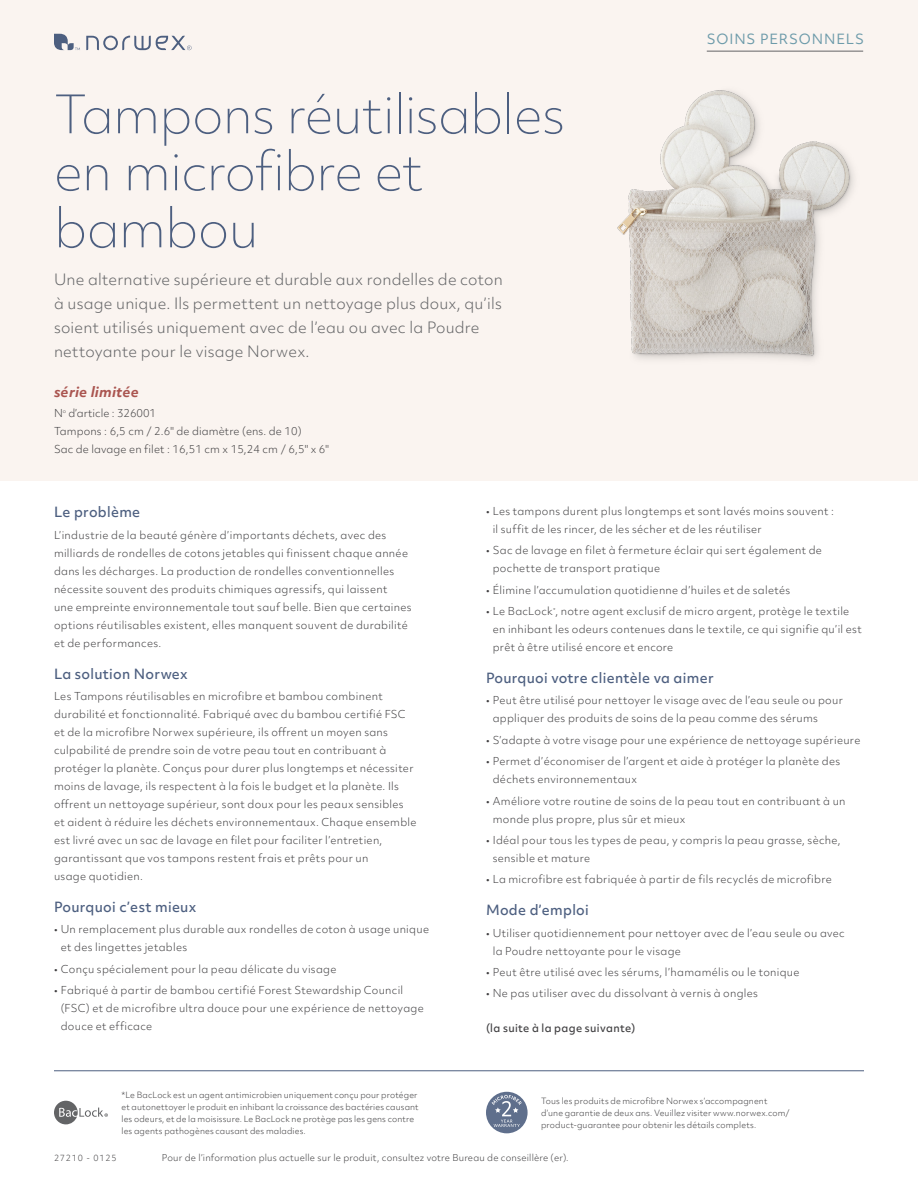
<style>
.page{position:relative;width:918px;height:1188px;background:#fff}
.page>*{position:absolute;margin:0;border:0;box-sizing:border-box;transform-origin:0 0}
.t1{font:100 51px/57px "Objektiv Mk 2";letter-spacing:-.02em;color:#4d5f80}
.t2{font:300 15px/24px "Objektiv Mk 2";letter-spacing:.015em;color:#636466}
.t3{font:500 13.5px "Objektiv Mk 2";letter-spacing:.02em;color:#4d5f80}
.t4{font:13.5px "Objektiv Mk 2";letter-spacing:.065em;color:#6d9baa}
.t5{font:italic 700 13.5px "Objektiv Mk 2";letter-spacing:.02em;color:#aa5550}
.t6{font:300 10.5px/18px "Objektiv Mk 2";letter-spacing:.03em;color:#414042}
.t7{font:300 10.5px/18px "Objektiv Mk 2";letter-spacing:.01em;color:#414042}
.t8{font:500 10.5px "Objektiv Mk 2";letter-spacing:.03em;color:#414042}
.t9{font:300 9px "Objektiv Mk 2";letter-spacing:.02em;color:#414042}
.t10{font:300 8.25px/12px "Objektiv Mk 2";letter-spacing:.015em;color:#414042}
.t11{font:300 8.25px "Objektiv Mk 2";letter-spacing:.1em;color:#414042}
</style>
<div class="page">
<div style="left:0;top:0;width:918px;height:480px;background:#faf4f0"></div>
<svg style="left:86px;top:36px;width:106px;height:14px"></svg>
<svg style="left:54px;top:34px;width:26px;height:16px"></svg>
<hr style="left:707px;top:51px;width:156px;height:1px;background:#636466">
<hr style="left:54px;top:1070px;width:810px;height:1px;background:#4d5f80">
<svg style="left:486px;top:1092px;width:42px;height:41px"></svg>
<svg style="left:492px;top:1095px;width:29px;height:32px"></svg>
<svg style="left:54px;top:1101px;width:54px;height:23px"></svg>
<img style="left:617px;top:90px;width:237px;height:270px">
<h1 class="t1" style="left:54px;top:86px;width:513px">Tampons réutilisables en microfibre et bambou</h1>
<h2 class="t2" style="left:54px;top:267px;width:450px">Une alternative supérieure et durable aux rondelles de coton à usage unique. Ils permettent un nettoyage plus doux, qu’ils soient utilisés uniquement avec de l’eau ou avec la Poudre nettoyante pour le visage Norwex.</h2>
<p class="t5" style="left:54px;top:383px;width:87px">série limitée</p>
<p class="t7" style="left:54px;top:404px;width:276px">N<sup>o</sup> d’article : 326001<br>Tampons : 6,5 cm / 2.6" de diamètre (ens. de 10)<br>Sac de lavage en filet : 16,51 cm x 15,24 cm / 6,5" x 6"</p>
<p class="t4" style="left:707px;top:30px;width:159px">SOINS PERSONNELS</p>
<p class="t3" style="left:54px;top:503px;width:88px">Le problème</p>
<p class="t6" style="left:54px;top:526px;width:359px">L’industrie de la beauté génère d’importants déchets, avec des milliards de rondelles de cotons jetables qui finissent chaque année dans les décharges. La production de rondelles conventionnelles nécessite souvent des produits chimiques agressifs, qui laissent<br>une empreinte environnementale tout sauf belle. Bien que certaines options réutilisables existent, elles manquent souvent de durabilité et de performances.</p>
<p class="t3" style="left:54px;top:664px;width:135px">La solution Norwex</p>
<p class="t6" style="left:54px;top:687px;width:364px">Les Tampons réutilisables en microfibre et bambou combinent durabilité et fonctionnalité. Fabriqué avec du bambou certifié FSC et de la microfibre Norwex supérieure, ils offrent un moyen sans culpabilité de prendre soin de votre peau tout en contribuant à protéger la planète. Conçus pour durer plus longtemps et nécessiter moins de lavage, ils respectent à la fois le budget et la planète. Ils offrent un nettoyage supérieur, sont doux pour les peaux sensibles et aident à réduire les déchets environnementaux. Chaque ensemble est livré avec un sac de lavage en filet pour faciliter l’entretien, garantissant que vos tampons restent frais et prêts pour un<br>usage quotidien.</p>
<p class="t3" style="left:54px;top:897px;width:144px">Pourquoi c’est mieux</p>
<p class="t6" style="left:61px;top:920px;width:370px;text-indent:-7px">• Un remplacement plus durable aux rondelles de coton à usage unique et des lingettes jetables</p>
<p class="t6" style="left:54px;top:960px;width:284px">• Conçu spécialement pour la peau délicate du visage</p>
<p class="t6" style="left:61px;top:981px;width:365px;text-indent:-7px">• Fabriqué à partir de bambou certifié Forest Stewardship Council (FSC) et de microfibre ultra douce pour une expérience de nettoyage douce et efficace</p>
<p class="t10" style="left:122px;top:1089px;width:299px">*Le BacLock est un agent antimicrobien uniquement conçu pour protéger et autonettoyer le produit en inhibant la croissance des bactéries causant les odeurs, et de la moisissure. Le BacLock ne protège pas les gens contre les agents pathogènes causant des maladies.</p>
<p class="t6" style="left:493px;top:502px;width:343px;text-indent:-7px">• Les tampons durent plus longtemps et sont lavés moins souvent : il suffit de les rincer, de les sécher et de les réutiliser</p>
<p class="t6" style="left:493px;top:542px;width:331px;text-indent:-7px">• Sac de lavage en filet à fermeture éclair qui sert également de pochette de transport pratique</p>
<p class="t6" style="left:486px;top:581px;width:306px">• Élimine l’accumulation quotidienne d’huiles et de saletés</p>
<p class="t6" style="left:493px;top:602px;width:371px;text-indent:-7px">• Le BacLock<sup>*</sup>, notre agent exclusif de micro argent, protège le textile en inhibant les odeurs contenues dans le textile, ce qui signifie qu’il est prêt à être utilisé encore et encore</p>
<p class="t3" style="left:486px;top:669px;width:229px">Pourquoi votre clientèle va aimer</p>
<p class="t6" style="left:493px;top:692px;width:352px;text-indent:-7px">• Peut être utilisé pour nettoyer le visage avec de l’eau seule ou pour appliquer des produits de soins de la peau comme des sérums</p>
<p class="t6" style="left:486px;top:731px;width:376px">• S’adapte à votre visage pour une expérience de nettoyage supérieure</p>
<p class="t6" style="left:493px;top:752px;width:349px;text-indent:-7px">• Permet d’économiser de l’argent et aide à protéger la planète des déchets environnementaux</p>
<p class="t6" style="left:493px;top:792px;width:354px;text-indent:-7px">• Améliore votre routine de soins de la peau tout en contribuant à un monde plus propre, plus sûr et mieux</p>
<p class="t6" style="left:493px;top:831px;width:349px;text-indent:-7px">• Idéal pour tous les types de peau, y compris la peau grasse, sèche, sensible et mature</p>
<p class="t6" style="left:486px;top:870px;width:347px">• La microfibre est fabriquée à partir de fils recyclés de microfibre</p>
<p class="t3" style="left:486px;top:901px;width:104px">Mode d’emploi</p>
<p class="t6" style="left:493px;top:924px;width:354px;text-indent:-7px">• Utiliser quotidiennement pour nettoyer avec de l’eau seule ou avec la Poudre nettoyante pour le visage</p>
<p class="t6" style="left:486px;top:963px;width:315px">• Peut être utilisé avec les sérums, l’hamamélis ou le tonique</p>
<p class="t6" style="left:486px;top:984px;width:274px">• Ne pas utiliser avec du dissolvant à vernis à ongles</p>
<p class="t8" style="left:486px;top:1021px;width:151px">(la suite à la page suivante)</p>
<p class="t10" style="left:541px;top:1095px;width:250px">Tous les produits de microfibre Norwex s’accompagnent d’une garantie de deux ans. Veuillez visiter www.norwex.com/ product-guarantee pour obtenir les détails complets.</p>
<p class="t11" style="left:54px;top:1152px;width:64px">27210 - 0125</p>
<p class="t9" style="left:162px;top:1151px;width:408px">Pour de l’information plus actuelle sur le produit, consultez votre Bureau de conseillère (er).</p>
</div>
